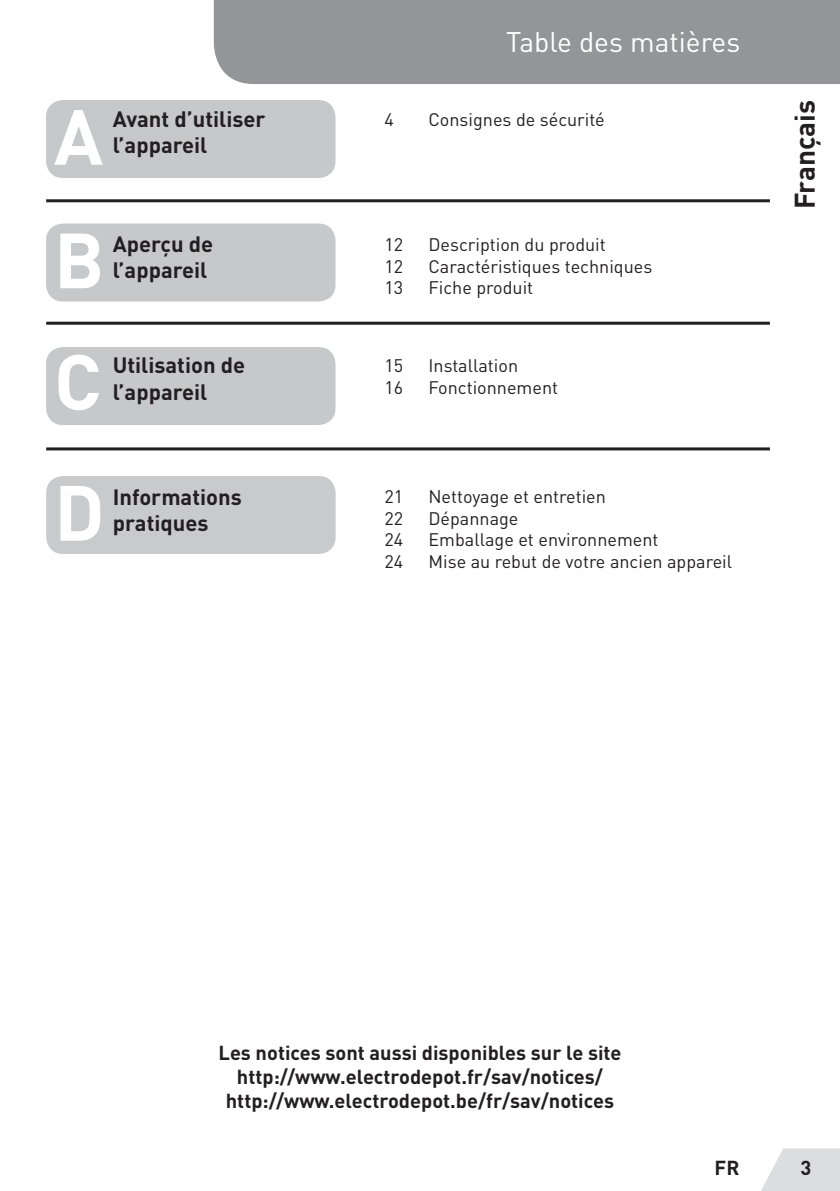
<style>
.page{position:relative;width:840px;height:1191px;background:#fff}
.page>*{position:absolute;margin:0;border:0;box-sizing:border-box;transform-origin:0 0}
.t1{font:700 76.8px "DIN Pro";color:#fff}
.t2{font:28px "DIN Pro";color:#fff}
.t3{font:700 28px "DIN Pro";color:#231f20}
.t4{font:700 22px/26.4px "DIN Pro";color:#231f20}
.t5{font:700 20px/24px "DIN Pro";color:#231f20;text-align:center}
.t6{font:18px "DIN Pro";color:#231f20}
</style>
<div class="page">
<svg style="left:761px;top:1148px;width:78px;height:43px;background:#e1e2e3"></svg>
<hr style="left:46px;top:199px;width:723px;height:3px;background:#231f20">
<hr style="left:46px;top:447px;width:723px;height:3px;background:#231f20">
<hr style="left:46px;top:322px;width:723px;height:3px;background:#231f20">
<div style="left:46px;top:100px;width:289px;height:78px;background:#c7c8ca;border-radius:17px"></div>
<div style="left:46px;top:347px;width:289px;height:78px;background:#c7c8ca;border-radius:17px"></div>
<div style="left:46px;top:476px;width:289px;height:78px;background:#c9cacc;border-radius:17px"></div>
<div style="left:46px;top:223px;width:289px;height:78px;background:#c7c8ca;border-radius:17px"></div>
<div style="left:214px;top:0;width:625px;height:84px;background:#939598"></div>
<h1 class="t1" style="left:54px;top:73px;width:50px">A</h1>
<p class="t4" style="left:113px;top:103px;width:154px">Avant d’utiliser l’appareil</p>
<h1 class="t1" style="left:54px;top:196px;width:52px">B</h1>
<p class="t4" style="left:113px;top:228px;width:102px">Aperçu de l’appareil</p>
<h1 class="t1" style="left:54px;top:318px;width:49px">C</h1>
<p class="t4" style="left:113px;top:349px;width:134px">Utilisation de l’appareil</p>
<h1 class="t1" style="left:54px;top:449px;width:52px">D</h1>
<p class="t4" style="left:113px;top:481px;width:130px">Informations pratiques</p>
<h2 class="t2" style="left:506px;top:23px;width:235px">Table des matières</h2>
<p class="t6" style="left:384px;top:107px;width:11px">4</p>
<p class="t6" style="left:428px;top:107px;width:178px">Consignes de sécurité</p>
<p class="t6" style="left:384px;top:232px;width:20px">12</p>
<p class="t6" style="left:428px;top:232px;width:179px">Description du produit</p>
<p class="t6" style="left:384px;top:254px;width:20px">12</p>
<p class="t6" style="left:428px;top:254px;width:225px">Caractéristiques techniques</p>
<p class="t6" style="left:384px;top:275px;width:20px">13</p>
<p class="t6" style="left:428px;top:275px;width:106px">Fiche produit</p>
<p class="t6" style="left:384px;top:353px;width:20px">15</p>
<p class="t6" style="left:428px;top:353px;width:91px">Installation</p>
<p class="t6" style="left:384px;top:375px;width:20px">16</p>
<p class="t6" style="left:428px;top:375px;width:131px">Fonctionnement</p>
<p class="t6" style="left:384px;top:484px;width:20px">21</p>
<p class="t6" style="left:428px;top:484px;width:179px">Nettoyage et entretien</p>
<p class="t6" style="left:384px;top:506px;width:20px">22</p>
<p class="t6" style="left:428px;top:506px;width:91px">Dépannage</p>
<p class="t6" style="left:384px;top:527px;width:20px">24</p>
<p class="t6" style="left:428px;top:527px;width:231px">Emballage et environnement</p>
<p class="t6" style="left:384px;top:549px;width:20px">24</p>
<p class="t6" style="left:428px;top:549px;width:305px">Mise au rebut de votre ancien appareil</p>
<h2 class="t3" style="left:781px;top:209px;width:111px;rotate:-90deg">Français</h2>
<p class="t5" style="left:218px;top:1038px;width:404px">Les notices sont aussi disponibles sur le site http://www.electrodepot.fr/sav/notices/ http://www.electrodepot.be/fr/sav/notices</p>
<p class="t5" style="left:714px;top:1153px;width:26px">FR</p>
<p class="t5" style="left:800px;top:1153px;width:12px">3</p>
</div>
